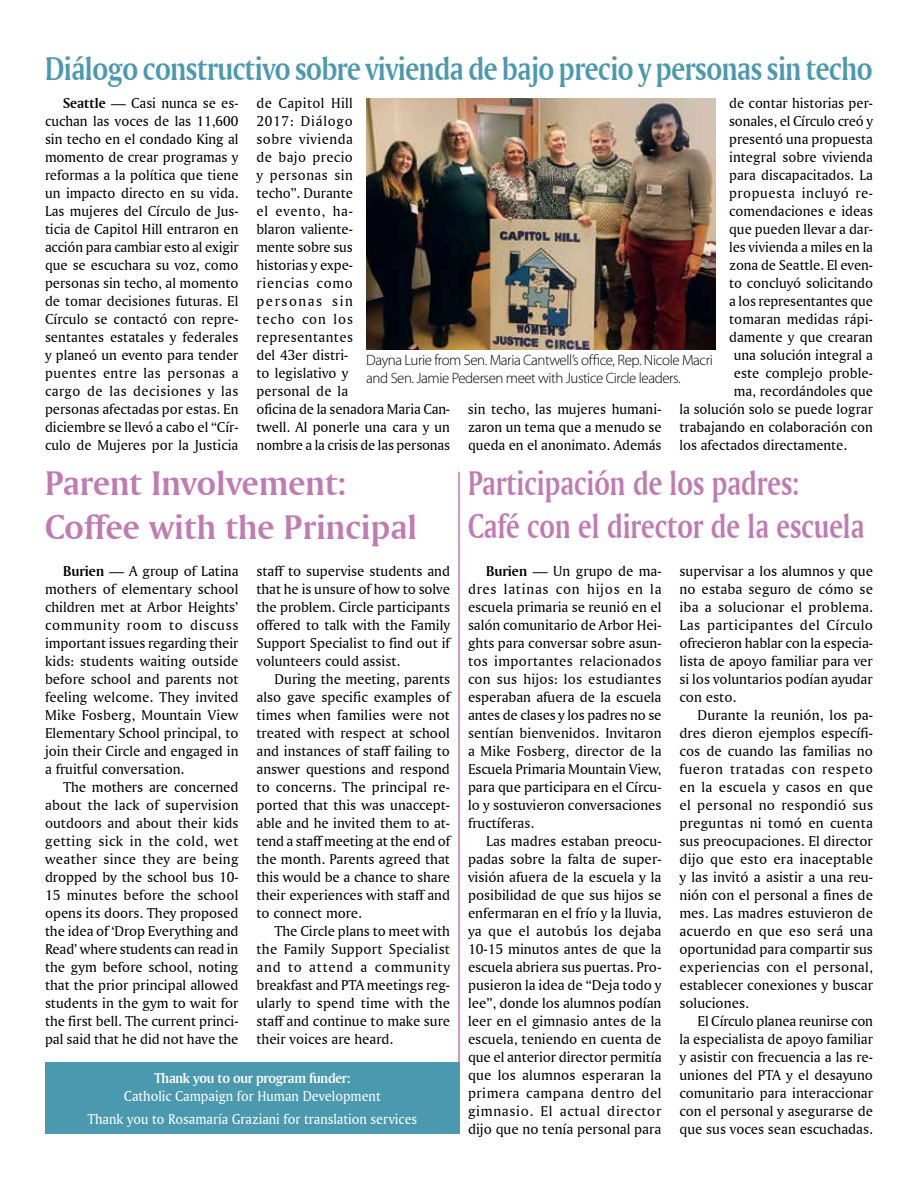
<style>
.page{position:relative;width:918px;height:1188px;background:#fff}
.page>*{position:absolute;margin:0;border:0;box-sizing:border-box;transform-origin:0 0}
.t1{font:36px/43.2px "Amerigo BT Bold A";color:#c17ab2;scale:.8 1}
.t2{font:36px/43.2px "Amerigo BT Bold A";color:#c17ab2}
.t3{font:34.5px "Amerigo BT Bold A";letter-spacing:-.015em;color:#4a99af;scale:.85 1}
.t4{font:15px/18px "Amerigo BT Roman A";color:#000;text-align:justify}
.t5{font:300 15px/18px "Myriad Pro";letter-spacing:-.03em;color:#000}
.t6{font:15px/23.4px "Amerigo BT Roman A";color:#fff;text-align:center;scale:.95 1}
.t7{font:15px "Amerigo BT Bold A";letter-spacing:-.02em;color:#fff;scale:.95 1}
.t8{font:15px "Amerigo BT Roman A";letter-spacing:.035em;color:#000}
.s1{font-family:"Amerigo BT Bold A"}
</style>
<div class="page">
<img style="left:366px;top:99px;width:350px;height:251px">
<div style="left:45px;top:1062px;width:415px;height:72px;background:#4a99af"></div>
<hr style="left:458px;top:472px;width:2px;height:590px;background:#c17ab2">
<h2 class="t3" style="left:45px;top:48px;width:975px">Diálogo constructivo sobre vivienda de bajo precio y personas sin techo</h2>
<p class="t4" style="left:45px;top:94px;width:195px;text-indent:18px"><span class="s1">Seattle</span> — Casi nunca se es&shy;cuchan las voces de las 11,600 sin techo en el condado King al momento de crear programas y reformas a la política que tiene un impacto directo en su vida.<br>Las mujeres del Círculo de Jus&shy;ticia de Capitol Hill entraron en acción para cambiar esto al exigir que se escuchara su voz, como personas sin techo, al momento de tomar decisiones futuras. El Círculo se contactó con repre&shy;sentantes estatales y federales y planeó un evento para tender puentes entre las personas a cargo de las decisiones y las personas afectadas por estas. En diciembre se llevó a cabo el “Cír&shy;culo de Mujeres por la Justicia</p>
<p class="t4" style="left:256px;top:94px;width:195px;text-align:left">de Capitol Hill<br>2017: Diálogo<br>sobre vivienda<br>de bajo precio<br>y personas sin<br>techo”. Durante<br>el evento, ha-<br>blaron valiente-<br>mente sobre sus<br>historias y expe-<br>riencias como<br>personas sin<br>techo con los representantes<br>del 43er distri-<br>to legislativo y<br>personal de la<br>oficina de la senadora Maria Can&shy;twell. Al ponerle una cara y un nombre a la crisis de las personas</p>
<p class="t4" style="left:729px;top:94px;width:145px">de contar historias per-</p>
<p class="t4" style="left:729px;top:112px;width:145px">sonales, el Círculo creó y</p>
<p class="t4" style="left:729px;top:130px;width:145px">presentó una propuesta</p>
<p class="t4" style="left:729px;top:148px;width:145px">integral sobre vivienda</p>
<p class="t4" style="left:729px;top:166px;width:145px">para discapacitados. La</p>
<p class="t8" style="left:729px;top:184px;width:145px">propuesta incluyó re-</p>
<p class="t4" style="left:729px;top:202px;width:145px">comendaciones e ideas</p>
<p class="t4" style="left:729px;top:220px;width:145px">que pueden llevar a dar-</p>
<p class="t4" style="left:729px;top:238px;width:145px">les vivienda a miles en la</p>
<p class="t4" style="left:729px;top:256px;width:145px">zona de Seattle. El even-</p>
<p class="t4" style="left:729px;top:274px;width:145px">to concluyó solicitando</p>
<p class="t4" style="left:729px;top:292px;width:145px">a los representantes que</p>
<p class="t4" style="left:729px;top:310px;width:145px">tomaran medidas rápi-</p>
<p class="t4" style="left:729px;top:328px;width:145px">damente y que crearan</p>
<p class="t4" style="left:734px;top:346px;width:141px">una solución integral a</p>
<p class="t4" style="left:734px;top:364px;width:141px">este complejo proble-</p>
<p class="t4" style="left:734px;top:382px;width:141px">ma, recordándoles que</p>
<p class="t4" style="left:679px;top:400px;width:195px">la solución solo se puede lograr</p>
<p class="t4" style="left:679px;top:418px;width:195px">trabajando en colaboración con</p>
<p class="t4" style="left:679px;top:436px;width:169px">los afectados directamente.</p>
<p class="t5" style="left:366px;top:351px;width:348px">Dayna Lurie from Sen. Maria Cantwell’s office, Rep. Nicole Macri and Sen. Jamie Pedersen meet with Justice Circle leaders.</p>
<p class="t4" style="left:468px;top:400px;width:195px">sin techo, las mujeres humani&shy;zaron un tema que a menudo se queda en el anonimato. Además</p>
<h1 class="t2" style="left:45px;top:461px;width:374px">Parent Involvement:<br>Coffee with the Principal</h1>
<p class="t4" style="left:45px;top:562px;width:195px;text-indent:18px"><span class="s1">Burien</span> — A group of Latina mothers of elementary school children met at Arbor Heights’ community room to discuss important issues regarding their kids: students waiting outside before school and parents not feeling welcome. They invited Mike Fosberg, Mountain View Elementary School principal, to join their Circle and engaged in a fruitful conversation.</p>
<p class="t4" style="left:45px;top:778px;width:195px;text-indent:18px">The mothers are concerned about the lack of supervision outdoors and about their kids getting sick in the cold, wet weather since they are being dropped by the school bus 10- 15 minutes before the school opens its doors. They proposed the idea of ‘Drop Everything and Read’ where students can read in the gym before school, noting that the prior principal allowed students in the gym to wait for the first bell. The current princi&shy;pal said that he did not have the</p>
<p class="t4" style="left:256px;top:562px;width:195px">staff to supervise students and that he is unsure of how to solve the problem. Circle participants offered to talk with the Family Support Specialist to find out if volunteers could assist.</p>
<p class="t4" style="left:256px;top:670px;width:195px;text-indent:18px">During the meeting, parents also gave specific examples of times when families were not treated with respect at school and instances of staff failing to answer questions and respond to concerns. The principal re&shy;ported that this was unaccept&shy;able and he invited them to at&shy;tend a staff meeting at the end of the month. Parents agreed that this would be a chance to share their experiences with staff and to connect more.</p>
<p class="t4" style="left:257px;top:922px;width:195px;text-indent:18px">The Circle plans to meet with the Family Support Specialist and to attend a community breakfast and PTA meetings reg&shy;ularly to spend time with the staff and continue to make sure their voices are heard.</p>
<p class="t7" style="left:154px;top:1069px;width:208px">Thank you to our program funder:</p>
<p class="t6" style="left:88px;top:1084px;width:349px">Catholic Campaign for Human Development<br>Thank you to Rosamaría Graziani for translation services</p>
<h1 class="t1" style="left:468px;top:460px;width:497px">Participación de los padres:<br>Café con el director de la escuela</h1>
<p class="t4" style="left:468px;top:562px;width:195px;text-indent:18px"><span class="s1">Burien</span> — Un grupo de ma&shy;dres latinas con hijos en la escuela primaria se reunió en el salón comunitario de Arbor Hei&shy;ghts para conversar sobre asun&shy;tos importantes relacionados con sus hijos: los estudiantes esperaban afuera de la escuela antes de clases y los padres no se sentían bienvenidos. Invitaron a Mike Fosberg, director de la Escuela Primaria Mountain View, para que participara en el Círcu&shy;lo y sostuvieron conversaciones fructíferas.</p>
<p class="t4" style="left:468px;top:832px;width:195px;text-indent:18px">Las madres estaban preocu&shy;padas sobre la falta de super&shy;visión afuera de la escuela y la posibilidad de que sus hijos se enfermaran en el frío y la lluvia, ya que el autobús los dejaba 10-15 minutos antes de que la escuela abriera sus puertas. Pro&shy;pusieron la idea de “Deja todo y lee”, donde los alumnos podían leer en el gimnasio antes de la escuela, teniendo en cuenta de que el anterior director permitía que los alumnos esperaran la primera campana dentro del gimnasio. El actual director dijo que no tenía personal para</p>
<p class="t4" style="left:679px;top:562px;width:195px">supervisar a los alumnos y que no estaba seguro de cómo se iba a solucionar el problema.<br>Las participantes del Círculo ofrecieron hablar con la especia&shy;lista de apoyo familiar para ver si los voluntarios podían ayudar con esto.</p>
<p class="t4" style="left:680px;top:706px;width:195px;text-indent:18px">Durante la reunión, los pa&shy;dres dieron ejemplos específi&shy;cos de cuando las familias no fueron tratadas con respeto en la escuela y casos en que el personal no respondió sus preguntas ni tomó en cuenta sus preocupaciones. El director dijo que esto era inaceptable y las invitó a asistir a una reu&shy;nión con el personal a fines de mes. Las madres estuvieron de acuerdo en que eso será una oportunidad para compartir sus experiencias con el personal, establecer conexiones y buscar soluciones.</p>
<p class="t4" style="left:680px;top:1012px;width:195px;text-indent:18px">El Círculo planea reunirse con la especialista de apoyo familiar y asistir con frecuencia a las re&shy;uniones del PTA y el desayuno comunitario para interaccionar con el personal y asegurarse de que sus voces sean escuchadas.</p>
</div>
